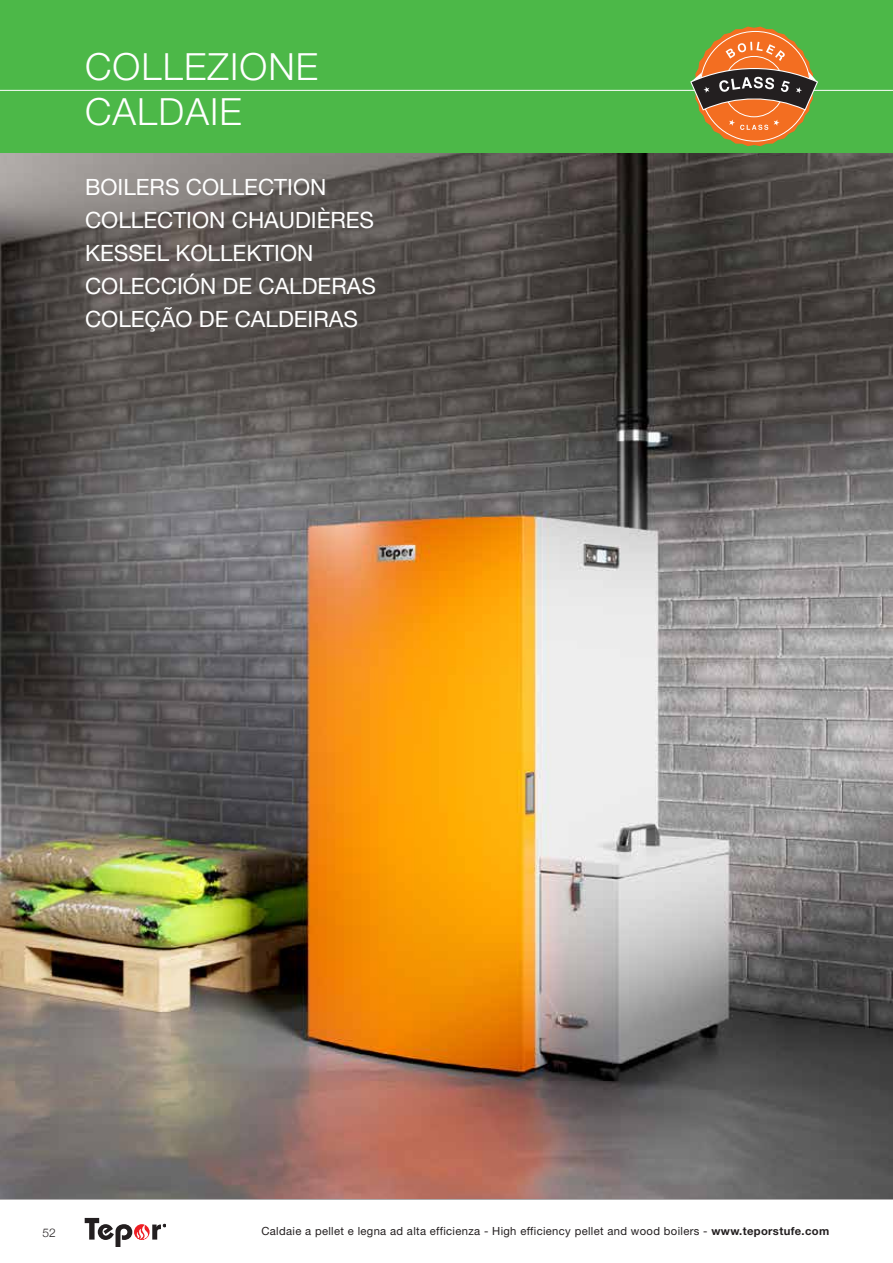
<style>
.page{position:relative;width:893px;height:1263px;background:#fff}
.page>*{position:absolute;margin:0;border:0;box-sizing:border-box;transform-origin:0 0}
.t1{font:300 37.5px/45px "Helvetica Neue LT Std";letter-spacing:.03em;color:#fff}
.t2{font:22.5px/33px "Helvetica Neue LT Std";color:#fff}
.t3{font:300 12px "Helvetica Neue";color:#231f20}
.t4{font:11.25px "Helvetica Neue LT Std";letter-spacing:.03em;color:#231f20}
.s1{font-weight:700}
</style>
<div class="page">
<hr style="left:0;top:1198px;width:893px;height:1px;background:#231f20">
<svg style="left:85px;top:1218px;width:81px;height:29px"></svg>
<img style="left:0;top:153px;width:893px;height:1045px">
<div style="left:0;top:0;width:893px;height:153px;background:#4cb848"></div>
<hr style="left:0;top:90px;width:893px;height:1px;background:#fff">
<svg style="left:690px;top:27px;width:128px;height:119px"></svg>
<h1 class="t1" style="left:85px;top:43px;width:235px">COLLEZIONE<br>CALDAIE</h1>
<h2 class="t2" style="left:85px;top:171px;width:292px">BOILERS COLLECTION<br>COLLECTION CHAUDIÈRES<br>KESSEL KOLLEKTION<br>COLECCIÓN DE CALDERAS<br>COLEÇÃO DE CALDEIRAS</h2>
<p class="t3" style="left:43px;top:1222px;width:15px">52</p>
<p class="t4" style="left:261px;top:1224px;width:569px">Caldaie a pellet e legna ad alta efficienza - High efficiency pellet and wood boilers - <span class="s1">www.teporstufe.com</span></p>
</div>
